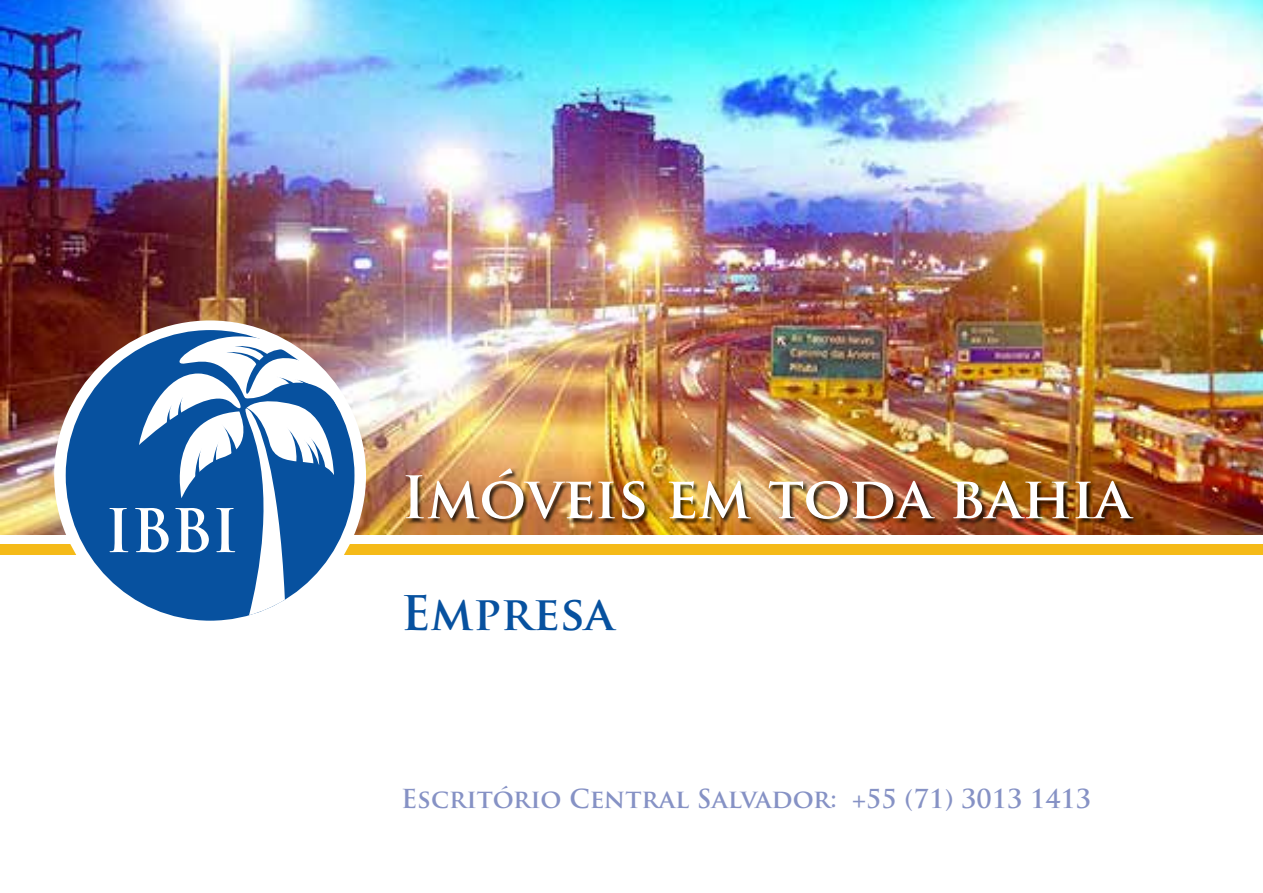
<style>
.page{position:relative;width:1263px;height:893px;background:#fff}
.page>*{position:absolute;margin:0;border:0;box-sizing:border-box;transform-origin:0 0}
.t1{font:700 58.5px "Trajan Pro";color:#fff}
.t2{font:700 57px "Trajan Pro";color:#fff}
.t3{font:700 46.5px "Trajan Pro";color:#07519f}
.t4{font:700 25.5px "Trajan Pro";color:#8692c5}
</style>
<div class="page">
<img style="left:0;top:0;width:1263px;height:534px">
<div style="left:0;top:544px;width:1263px;height:10px;background:#f5ba18"></div>
<div style="left:405px;top:469px;width:734px;height:56px;background:#000;opacity:.75"></div>
<div style="left:54px;top:320px;width:312px;height:310px;background:#fff;border-radius:50%"></div>
<div style="left:66px;top:330px;width:288px;height:291px;background:#07519f;border-radius:50%"></div>
<svg style="left:139px;top:335px;width:200px;height:280px"></svg>
<h1 class="t1" style="left:105px;top:494px;width:135px">IBBI</h1>
<h2 class="t2" style="left:401px;top:462px;width:731px">Imóveis em toda bahia</h2>
<h3 class="t3" style="left:401px;top:584px;width:215px">Empresa</h3>
<p class="t4" style="left:401px;top:782px;width:692px">Escritório Central Salvador: +55 (71) 3013 1413</p>
</div>
